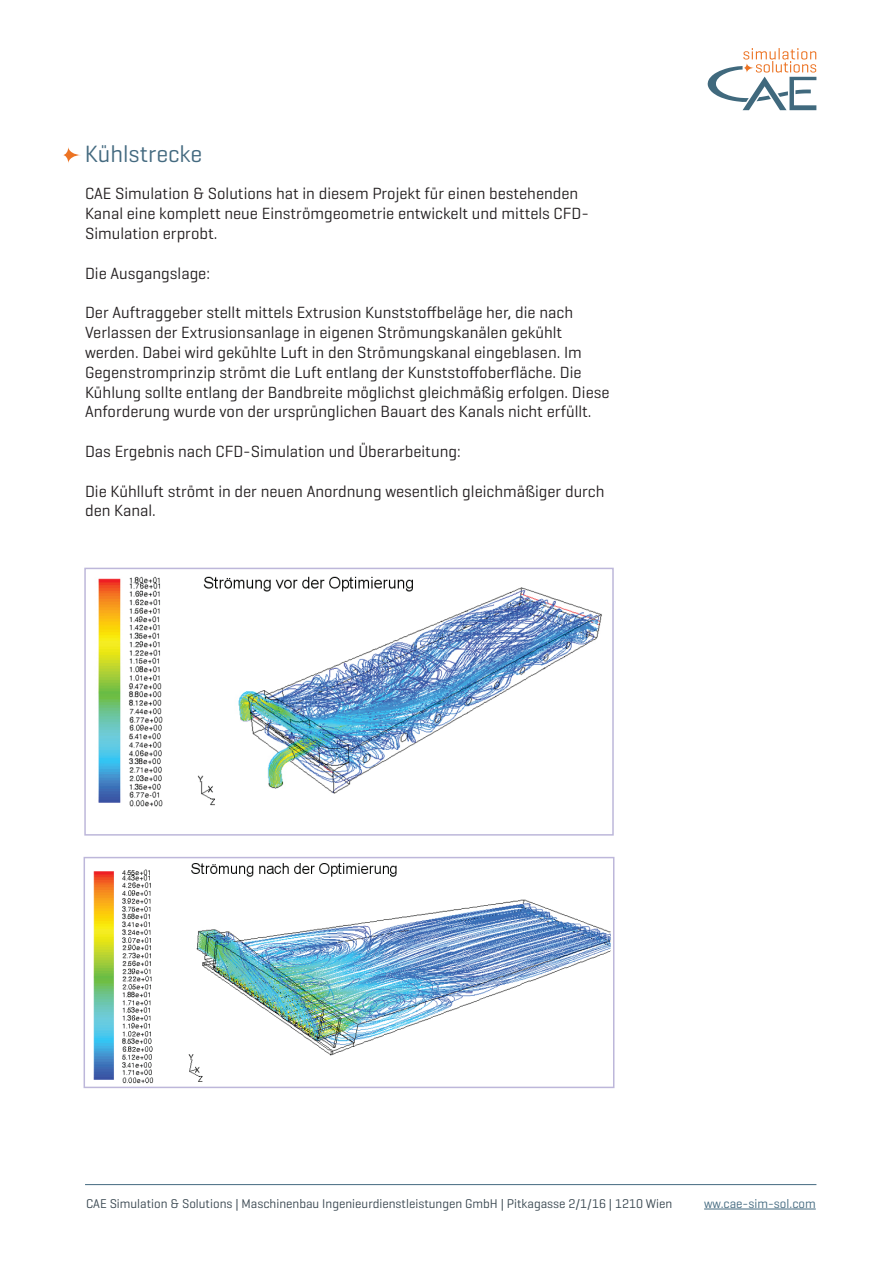
<style>
.page{position:relative;width:893px;height:1263px;background:#fff}
.page>*{position:absolute;margin:0;border:0;box-sizing:border-box;transform-origin:0 0}
.t1{font:24px "Geogrotesque";color:#446a80}
.t2{font:16.5px/19.8px "Geogrotesque";color:#231f20}
.t3{font:12.9px "Geogrotesque";color:#394750}
.t4{font:12.9px "Geogrotesque";color:#778b9d}
.t5{font:12.9px "Geogrotesque";color:#446a80}
</style>
<div class="page">
<svg style="left:707px;top:48px;width:109px;height:62px"></svg>
<hr style="left:85px;top:1184px;width:731px;height:1px;background:#446a80">
<svg style="left:63px;top:147px;width:18px;height:16px"></svg>
<hr style="left:704px;top:1209px;width:112px;height:1px;background:#446a80">
<img style="left:98px;top:576px;width:504px;height:231px">
<div style="left:84px;top:568px;width:530px;height:268px;border:2px solid #bdb7da"></div>
<img style="left:93px;top:863px;width:518px;height:221px">
<div style="left:84px;top:857px;width:530px;height:231px;border:2px solid #bdb7da"></div>
<h1 class="t1" style="left:85px;top:139px;width:119px">Kühlstrecke</h1>
<p class="t2" style="left:85px;top:183px;width:505px">CAE Simulation &amp; Solutions hat in diesem Projekt für einen bestehenden<br>Kanal eine komplett neue Einströmgeometrie entwickelt und mittels CFD-<br>Simulation erprobt.</p>
<p class="t2" style="left:85px;top:263px;width:127px">Die Ausgangslage:</p>
<p class="t2" style="left:85px;top:302px;width:526px">Der Auftraggeber stellt mittels Extrusion Kunststoffbeläge her, die nach Verlassen der Extrusionsanlage in eigenen Strömungskanälen gekühlt werden. Dabei wird gekühlte Luft in den Strömungskanal eingeblasen. Im Gegenstromprinzip strömt die Luft entlang der Kunststoffoberfläche. Die Kühlung sollte entlang der Bandbreite möglichst gleichmäßig erfolgen. Diese Anforderung wurde von der ursprünglichen Bauart des Kanals nicht erfüllt.</p>
<p class="t2" style="left:85px;top:441px;width:377px">Das Ergebnis nach CFD-Simulation und Überarbeitung:</p>
<p class="t2" style="left:85px;top:480px;width:521px">Die Kühlluft strömt in der neuen Anordnung wesentlich gleichmäßiger durch den Kanal.</p>
<p class="t4" style="left:709px;top:1192px;width:109px">www.cae-sim-sol.at</p>
<p class="t3" style="left:86px;top:1195px;width:588px">CAE Simulation &amp; Solutions | Maschinenbau Ingenieurdienstleistungen GmbH | Pitkagasse 2/1/16 | 1210 Wien</p>
<p class="t5" style="left:704px;top:1195px;width:113px">ww.cae-sim-sol.com</p>
</div>
